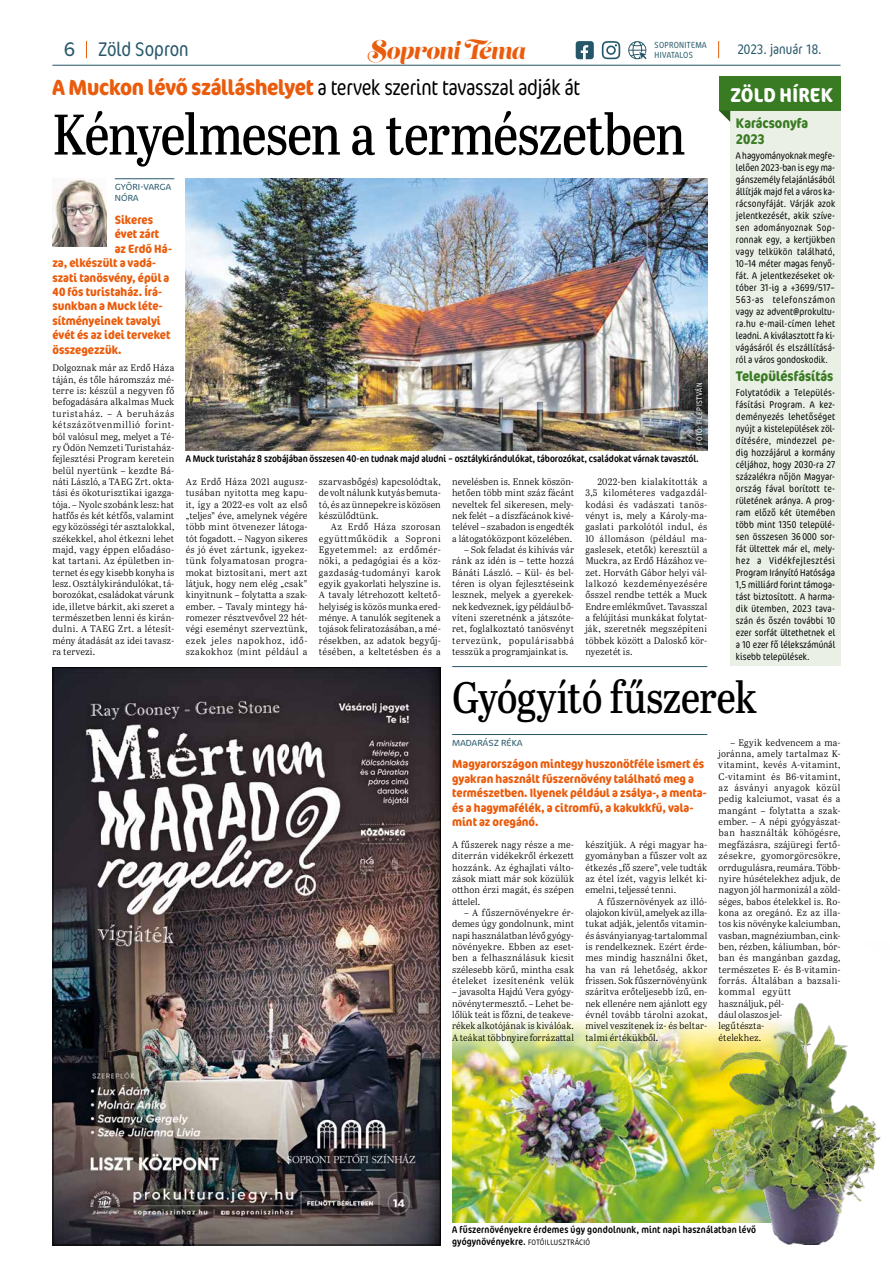
<style>
.page{position:relative;width:893px;height:1276px;background:#fff}
.page>*{position:absolute;margin:0;border:0;box-sizing:border-box;transform-origin:0 0}
.t1{font:57px "Abril Titling Cnd";letter-spacing:-.03em;color:#000}
.t2{font:44px "Abril Titling Cnd";letter-spacing:-.02em;color:#000}
.t3{font:23px "Lust Script";color:#ea5b0b}
.t4{font:300 condensed 22px "Cocon Pro";letter-spacing:-.015em;color:#000}
.t5{font:300 condensed 20px "Cocon Pro";color:#255769}
.t6{font:700 condensed 20px "Cocon Pro";letter-spacing:.015em;color:#fff}
.t7{font:300 20px "Cocon Pro";color:#255769}
.t8{font:700 condensed 14px/16px "Cocon Pro";color:#397b23}
.t9{font:300 condensed 14px "Cocon Pro";color:#255769}
.t10{font:700 condensed 12px/14.4px "Cocon Pro";color:#ea5b0b}
.t11{font:300 condensed 10px/12px "Cocon Pro";letter-spacing:.01em;color:#000;text-align:justify}
.t12{font:condensed 10px/11.3px "Cocon Pro";letter-spacing:.005em;color:#000}
.t13{font:9.5px/11.3px "Abril Text Lt";letter-spacing:.015em;color:#000;text-align:justify}
.t14{font:300 9px/11.3px "Cocon Pro";letter-spacing:.01em;color:#255769}
.t15{font:300 condensed 9px "Cocon Pro";letter-spacing:.035em;color:#255769}
.t16{font:300 condensed 8px "Cocon Pro";letter-spacing:.04em;color:#fff}
.s1{font-size:26.7px}
.s2{font-weight:700;color:#ea5b0b}
.s3{font-weight:300;font-size:8px}
</style>
<div class="page">
<svg style="left:86px;top:41px;width:1px;height:17px"></svg>
<svg style="left:718px;top:41px;width:1px;height:17px"></svg>
<hr style="left:52px;top:65px;width:788px;height:1px;background:#255769">
<svg style="left:576px;top:41px;width:18px;height:18px"></svg>
<svg style="left:602px;top:41px;width:18px;height:18px"></svg>
<svg style="left:628px;top:41px;width:19px;height:18px"></svg>
<img style="left:452px;top:1019px;width:209px;height:203px">
<hr style="left:115px;top:179px;width:59px;height:1px;background:#255769">
<img style="left:186px;top:179px;width:521px;height:272px">
<hr style="left:452px;top:666px;width:255px;height:1px;background:#255769">
<div style="left:730px;top:111px;width:111px;height:555px;background:#ebf0e6"></div>
<div style="left:719px;top:77px;width:122px;height:34px;background:#397b23"></div>
<svg style="left:719px;top:111px;width:11px;height:11px"></svg>
<hr style="left:452px;top:734px;width:255px;height:1px;background:#255769">
<img style="left:54px;top:669px;width:385px;height:574px">
<img style="left:52px;top:179px;width:54px;height:68px">
<img style="left:661px;top:1003px;width:220px;height:241px">
<div style="left:687px;top:374px;width:24px;height:79px;background:#000;opacity:.8"></div>
<h3 class="t7" style="left:64px;top:36px;width:13px">6</h3>
<h3 class="t3" style="left:368px;top:36px;width:159px"><span class="s1">S</span>oproni Téma</h3>
<h3 class="t9" style="left:737px;top:40px;width:86px">2023. január 18.</h3>
<h3 class="t5" style="left:98px;top:37px;width:92px">Zöld Sopron</h3>
<p class="t15" style="left:655px;top:49px;width:40px">HIVATALOS</p>
<p class="t15" style="left:655px;top:40px;width:54px">SOPRONITEMA</p>
<h3 class="t4" style="left:52px;top:73px;width:529px"><span class="s2">A Muckon lévő szálláshelyet</span> a tervek szerint tavasszal adják át</h3>
<h1 class="t1" style="left:52px;top:93px;width:635px">Kényelmesen a természetben</h1>
<p class="t14" style="left:115px;top:181px;width:58px">GYŐRI-VARGA<br>NÓRA</p>
<p class="t10" style="left:115px;top:212px;width:40px">Sikeres</p>
<p class="t10" style="left:115px;top:227px;width:46px">évet zárt</p>
<p class="t10" style="left:115px;top:241px;width:58px">az Erdő Há-</p>
<p class="t10" style="left:52px;top:255px;width:105px">za, elkészült a vadá-</p>
<p class="t10" style="left:52px;top:270px;width:118px">szati tanösvény, épül a</p>
<p class="t10" style="left:52px;top:284px;width:111px">40 fős turistaház. Írá-</p>
<p class="t10" style="left:52px;top:299px;width:112px">sunkban a Muck léte-</p>
<p class="t10" style="left:52px;top:313px;width:110px">sítményeinek tavalyi</p>
<p class="t10" style="left:52px;top:327px;width:120px">évét és az idei terveket</p>
<p class="t10" style="left:52px;top:342px;width:71px">összegezzük.</p>
<p class="t13" style="left:52px;top:362px;width:123px">Dolgoznak már az Erdő Háza táján, és tőle háromszáz mé&shy;terre is: készül a negyven fő befogadására alkalmas Muck turistaház. – A beruházás kétszázötvenmillió forint&shy;ból valósul meg, melyet a Té&shy;ry Ödön Nemzeti Turistaház&shy;fejlesztési Program keretein belül nyertünk – kezdte Bá&shy;náti László, a TAEG Zrt. okta&shy;tási és ökoturisztikai igazga&shy;tója. – Nyolc szobánk lesz: hat hatfős és két kétfős, valamint egy közösségi tér asztalokkal, székekkel, ahol étkezni lehet majd, vagy éppen előadáso&shy;kat tartani. Az épületben in&shy;ternet és egy kisebb konyha is lesz. Osztálykirándulókat, tá&shy;borozókat, családokat várunk ide, illetve bárkit, aki szeret a természetben lenni és kirán&shy;dulni. A TAEG Zrt. a létesít&shy;mény átadását az idei tavasz&shy;ra tervezi.</p>
<p class="t16" style="left:694px;top:445px;width:63px;rotate:-90deg">FOTÓ: FILEP ISTVÁN</p>
<p class="t12" style="left:186px;top:453px;width:515px">A Muck turistaház 8 szobájában összesen 40-en tudnak majd aludni – osztálykirándulókat, táborozókat, családokat várnak tavasztól.</p>
<p class="t13" style="left:186px;top:475px;width:123px">Az Erdő Háza 2021 augusz&shy;tusában nyitotta meg kapu&shy;it, így a 2022-es volt az első „teljes” éve, amelynek végére több mint ötvenezer látoga&shy;tót fogadott. – Nagyon sikeres és jó évet zártunk, igyekez&shy;tünk folyamatosan progra&shy;mokat biztosítani, mert azt látjuk, hogy nem elég „csak” kinyitnunk – folytatta a szak&shy;ember. – Tavaly mintegy há&shy;romezer résztvevővel 22 hét&shy;végi eseményt szerveztünk, ezek jeles napokhoz, idő&shy;szakokhoz (mint például a</p>
<p class="t13" style="left:319px;top:475px;width:123px">szarvasbőgés) kapcsolódtak, de volt nálunk kutyás bemuta&shy;tó, és az ünnepekre is közösen készülődtünk.</p>
<p class="t13" style="left:319px;top:521px;width:123px;text-indent:12px">Az Erdő Háza szorosan együttműködik a Soproni Egyetemmel: az erdőmér&shy;nöki, a pedagógiai és a köz&shy;gazdaság-tudományi karok egyik gyakorlati helyszíne is.<br>A tavaly létrehozott keltető&shy;helyiség is közös munka ered&shy;ménye. A tanulók segítenek a tojások feliratozásában, a mé&shy;résekben, az adatok begyűj&shy;tésében, a keltetésben és a</p>
<p class="t13" style="left:452px;top:475px;width:123px">nevelésben is. Ennek köszön&shy;hetően több mint száz fácánt neveltek fel sikeresen, mely&shy;nek felét – a díszfácánok kivé&shy;telével – szabadon is engedték a látogatóközpont közelében.</p>
<p class="t13" style="left:452px;top:543px;width:123px;text-indent:12px">– Sok feladat és kihívás vár ránk az idén is – tette hozzá Bánáti László. – Kül- és bel&shy;téren is olyan fejlesztéseink lesznek, melyek a gyerekek&shy;nek kedveznek, így például bő&shy;víteni szeretnénk a játszóte&shy;ret, foglalkoztató tanösvényt tervezünk, populárisabbá tesszük a programjainkat is.</p>
<p class="t13" style="left:585px;top:475px;width:123px;text-indent:12px">2022-ben kialakították a 3,5 kilométeres vadgazdál&shy;kodási és vadászati tanös&shy;vényt is, mely a Károly-ma&shy;gaslati parkolótól indul, és 10 állomáson (például ma&shy;gaslesek, etetők) keresztül a Muckra, az Erdő Házához ve&shy;zet. Horváth Gábor helyi vál&shy;lalkozó kezdeményezésére ősszel rendbe tették a Muck Endre emlékművet. Tavasszal a felújítási munkákat folytat&shy;ják, szeretnék megszépíteni többek között a Daloskő kör&shy;nyezetét is.</p>
<h3 class="t6" style="left:730px;top:81px;width:104px">ZÖLD HÍREK</h3>
<h3 class="t8" style="left:736px;top:114px;width:74px">Karácsonyfa<br>2023</h3>
<p class="t11" style="left:736px;top:149px;width:101px">A hagyományoknak megfe&shy;lelően 2023-ban is egy ma&shy;gánszemély felajánlásából állítják majd fel a város ka&shy;rácsonyfáját. Várják azok jelentkezését, akik szíve&shy;sen adományoznak Sop&shy;ronnak egy, a kertjükben vagy telkükön található, 10–14 méter magas fenyő&shy;fát. A jelentkezéseket ok&shy;tóber 31-ig a +3699/517– 563-as telefonszámon vagy az advent@prokultu&shy;ra.hu e-mail-címen lehet leadni. A kiválasztott fa ki&shy;vágásáról és elszállításá&shy;ról a város gondoskodik.</p>
<h3 class="t8" style="left:736px;top:368px;width:99px">Településfásítás</h3>
<p class="t11" style="left:736px;top:387px;width:101px">Folytatódik a Település&shy;fásítási Program. A kez&shy;deményezés lehetőséget nyújt a kistelepülések zöl&shy;dítésére, mindezzel pe&shy;dig hozzájárul a kormány céljához, hogy 2030-ra 27 százalékra nőjön Magyar&shy;ország fával borított te&shy;rületének aránya. A prog&shy;ram előző két ütemében több mint 1350 települé&shy;sen összesen 36 000 sor&shy;fát ültettek már el, mely&shy;hez a Vidékfejlesztési Program Irányító Hatósága 1,5 milliárd forint támoga&shy;tást biztosított. A harma&shy;dik ütemben, 2023 tava&shy;szán és őszén további 10 ezer sorfát ültethetnek el a 10 ezer fő lélekszámúnál kisebb települések.</p>
<h2 class="t2" style="left:452px;top:666px;width:306px">Gyógyító fűszerek</h2>
<p class="t14" style="left:452px;top:737px;width:72px">MADARÁSZ RÉKA</p>
<p class="t10" style="left:452px;top:756px;width:256px">Magyarországon mintegy huszonötféle ismert és gyakran használt fűszernövény található meg a természetben. Ilyenek például a zsálya-, a menta&shy;és a hagymafélék, a citromfű, a kakukkfű, vala&shy;mint az oregánó.</p>
<p class="t13" style="left:452px;top:838px;width:123px">A fűszerek nagy része a me&shy;diterrán vidékekről érkezett hozzánk. Az éghajlati válto&shy;zások miatt már sok közülük otthon érzi magát, és szépen áttelel.</p>
<p class="t13" style="left:452px;top:906px;width:123px;text-indent:12px">– A fűszernövényekre ér&shy;demes úgy gondolnunk, mint napi használatban lévő gyógy&shy;növényekre. Ebben az eset&shy;ben a felhasználásuk kicsit szélesebb körű, mintha csak ételeket ízesítenénk velük</p>
<p class="t13" style="left:452px;top:986px;width:123px">– javasolta Hajdú Vera gyógy&shy;növénytermesztő. – Lehet be&shy;lőlük teát is főzni, de teakeve&shy;rékek alkotójának is kiválóak.<br>A teákat többnyire forrázattal</p>
<p class="t13" style="left:585px;top:838px;width:123px">készítjük. A régi magyar ha&shy;gyományban a fűszer volt az étkezés „fő szere”, vele tudták az étel ízét, vagyis lelkét ki&shy;emelni, teljessé tenni.</p>
<p class="t13" style="left:585px;top:895px;width:123px;text-indent:12px">A fűszernövények az illó&shy;olajokon kívül, amelyek az illa&shy;tukat adják, jelentős vitamin&shy;és ásványianyag-tartalommal is rendelkeznek. Ezért érde&shy;mes mindig használni őket, ha van rá lehetőség, akkor frissen. Sok fűszernövényünk szárítva erőteljesebb ízű, en&shy;nek ellenére nem ajánlott egy évnél tovább tárolni azokat, mivel veszítenek íz- és beltar&shy;talmi értékükből.</p>
<p class="t13" style="left:719px;top:736px;width:123px;text-align:left;text-indent:12px">– Egyik kedvencem a ma&shy;joránna, amely tartalmaz K&shy;vitamint, kevés A-vitamint,<br>C-vitamint és B6-vitamint, az ásványi anyagok közül pedig kalciumot, vasat és a mangánt – folytatta a szak&shy;ember. – A népi gyógyászat&shy;ban használták köhögésre, megfázásra, szájüregi fertő&shy;zésekre, gyomorgörcsökre, orrdugulásra, reumára. Több&shy;nyire húsételekhez adjuk, de nagyon jól harmonizál a zöld&shy;séges, babos ételekkel is. Ro&shy;kona az oregánó. Ez az illa&shy;tos kis növényke kalciumban, vasban, magnéziumban, cink&shy;ben, rézben, káliumban, bór&shy;ban és mangánban gazdag, természetes E- és B-vitamin&shy;forrás. Általában a bazsali&shy;kommal együtt használjuk, pél-<br>dául olaszos jel-<br>legű tészta-<br>ételekhez.</p>
<p class="t12" style="left:452px;top:1224px;width:305px">A fűszernövényekre érdemes úgy gondolnunk, mint napi használatban lévő gyógynövényekre. <span class="s3">FOTÓILLUSZTRÁCIÓ</span></p>
</div>
